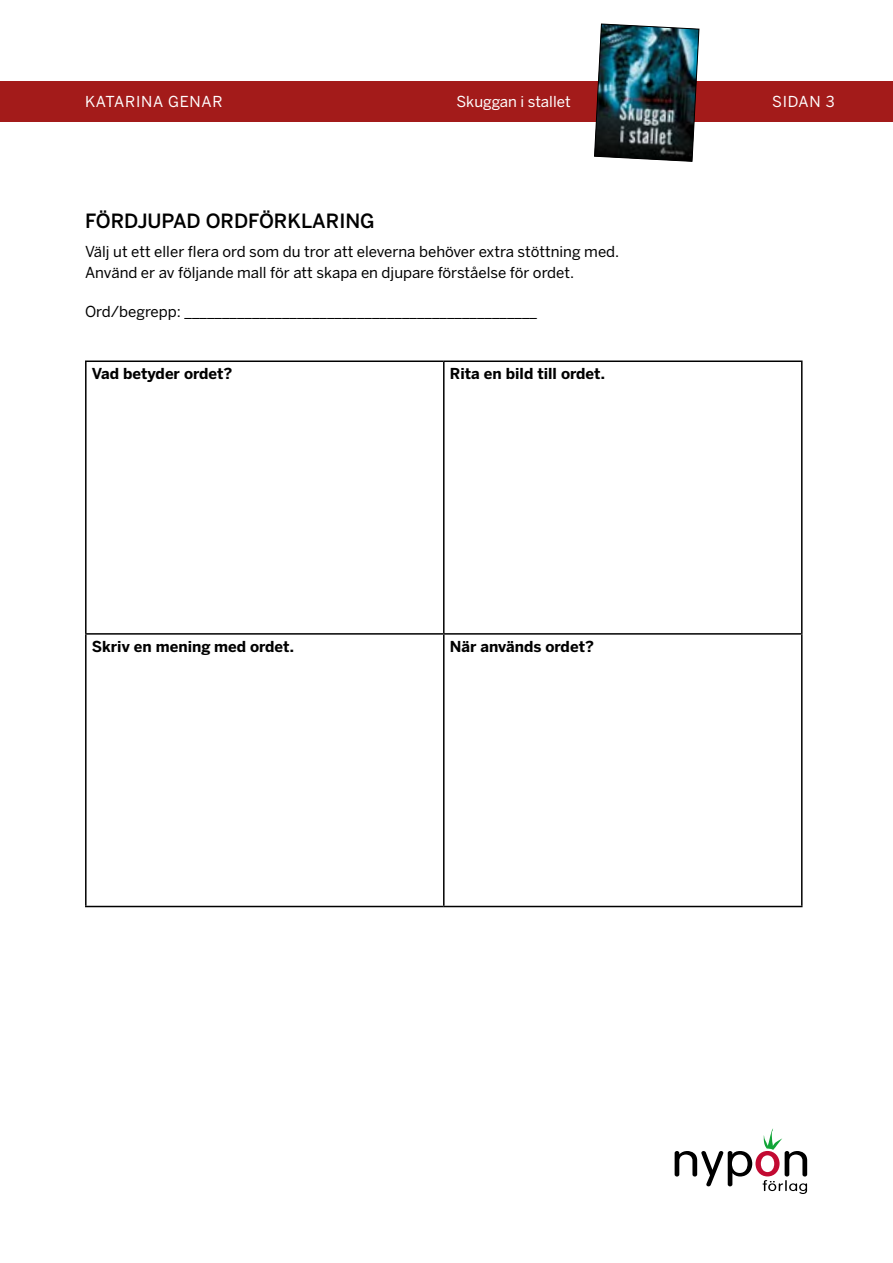
<style>
.page{position:relative;width:893px;height:1263px;background:#fff}
.page>*{position:absolute;margin:0;border:0;box-sizing:border-box;transform-origin:0 0}
.t1{font:500 19.5px "Benton Sans";color:#000}
.t2{font:15px/21px "Benton Sans";color:#000}
.t3{font:700 15px "Benton Sans";color:#000}
.t4{font:15px "Benton Sans";color:#fff}
.t5{font:15px "Benton Sans";letter-spacing:.05em;color:#fff}
</style>
<div class="page">
<div style="left:0;top:81px;width:893px;height:40px;background:#a31b1a"></div>
<img style="left:594px;top:23px;width:105px;height:139px">
<svg style="left:675px;top:1128px;width:132px;height:66px"></svg>
<hr style="left:85px;top:360px;width:359px;height:2px;background:#000">
<hr style="left:85px;top:362px;width:2px;height:271px;background:#000">
<hr style="left:444px;top:360px;width:358px;height:2px;background:#000">
<hr style="left:443px;top:362px;width:2px;height:271px;background:#000">
<hr style="left:801px;top:362px;width:1px;height:271px;background:#000">
<hr style="left:85px;top:633px;width:359px;height:2px;background:#000">
<hr style="left:85px;top:635px;width:2px;height:271px;background:#000">
<hr style="left:444px;top:633px;width:358px;height:2px;background:#000">
<hr style="left:443px;top:635px;width:2px;height:271px;background:#000">
<hr style="left:801px;top:635px;width:1px;height:271px;background:#000">
<hr style="left:85px;top:906px;width:359px;height:1px;background:#000">
<hr style="left:444px;top:906px;width:358px;height:1px;background:#000">
<p class="t5" style="left:85px;top:92px;width:139px">KATARINA GENAR</p>
<p class="t4" style="left:456px;top:92px;width:116px">Skuggan i stallet</p>
<p class="t4" style="left:772px;top:92px;width:64px">SIDAN 3</p>
<h1 class="t1" style="left:85px;top:209px;width:291px">FÖRDJUPAD ORDFÖRKLARING</h1>
<p class="t2" style="left:85px;top:242px;width:536px">Välj ut ett eller flera ord som du tror att eleverna behöver extra stöttning med.<br>Använd er av följande mall för att skapa en djupare förståelse för ordet.</p>
<p class="t2" style="left:85px;top:301px;width:453px">Ord/begrepp: _______________________________________________</p>
<p class="t3" style="left:92px;top:364px;width:142px">Vad betyder ordet?</p>
<p class="t3" style="left:450px;top:364px;width:157px">Rita en bild till ordet.</p>
<p class="t3" style="left:92px;top:637px;width:204px">Skriv en mening med ordet.</p>
<p class="t3" style="left:450px;top:637px;width:146px">När används ordet?</p>
</div>
